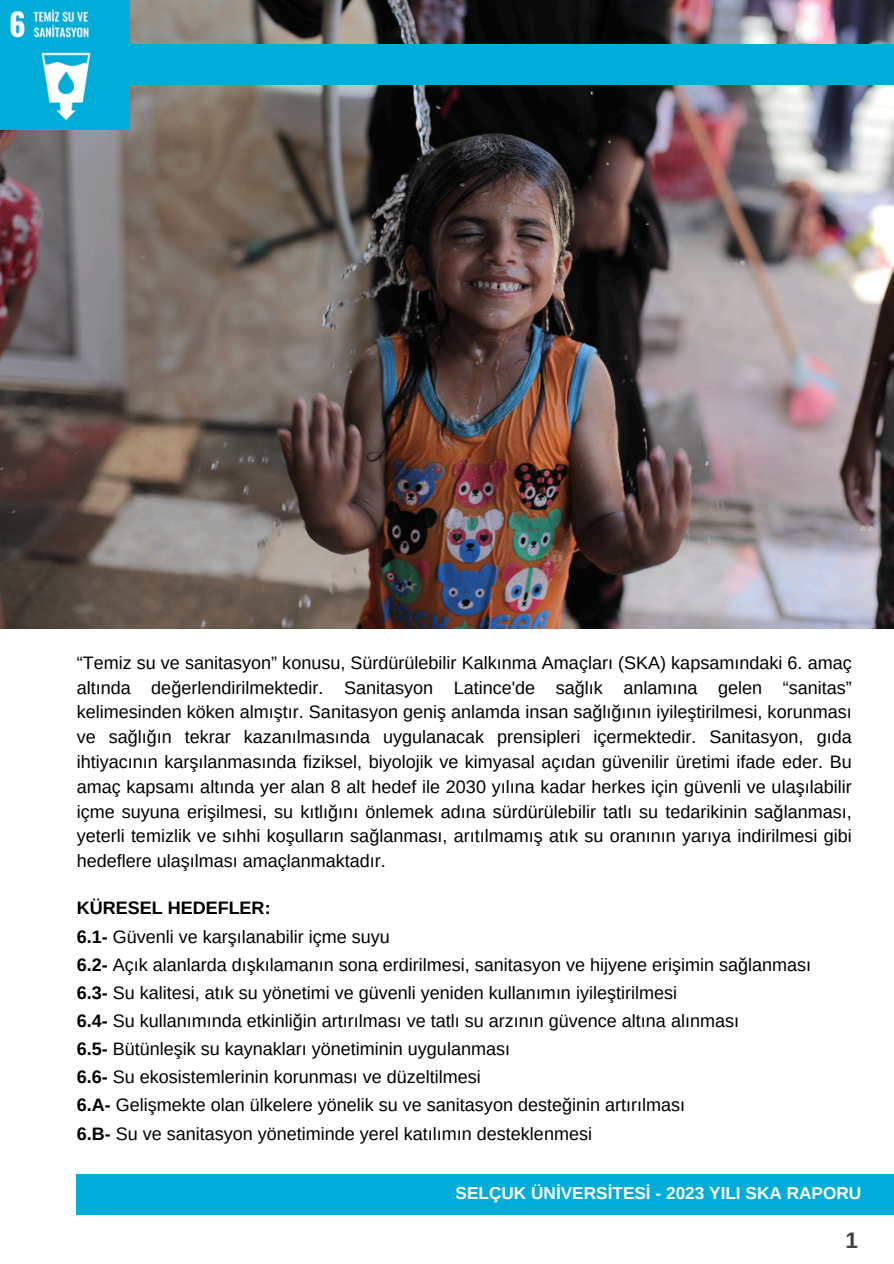
<style>
.page{position:relative;width:894px;height:1264px;background:#fff}
.page>*{position:absolute;margin:0;border:0;box-sizing:border-box;transform-origin:0 0}
.t1{font:700 22.5px "Arimo";color:#44423f}
.t2{font:18px/24.8px "Arimo";color:#000;text-align:justify}
.t3{font:700 18px "Arimo";color:#000}
.t4{font:700 17.25px "Arimo";color:#feffff}
.s1{font-weight:700}
</style>
<div class="page">
<div style="left:77px;top:1174px;width:816px;height:40px;background:#00add8"></div>
<img style="left:0;top:0;width:893px;height:628px">
<div style="left:110px;top:44px;width:783px;height:40px;background:#00add8"></div>
<img style="left:0;top:0;width:129px;height:129px">
<p class="t2" style="left:77px;top:650px;width:776px">“Temiz su ve sanitasyon” konusu, Sürdürülebilir Kalkınma Amaçları (SKA) kapsamındaki 6. amaç altında değerlendirilmektedir. Sanitasyon Latince'de sağlık anlamına gelen “sanitas” kelimesinden köken almıştır. Sanitasyon geniş anlamda insan sağlığının iyileştirilmesi, korunması ve sağlığın tekrar kazanılmasında uygulanacak prensipleri içermektedir. Sanitasyon, gıda ihtiyacının karşılanmasında fiziksel, biyolojik ve kimyasal açıdan güvenilir üretimi ifade eder. Bu amaç kapsamı altında yer alan 8 alt hedef ile 2030 yılına kadar herkes için güvenli ve ulaşılabilir içme suyuna erişilmesi, su kıtlığını önlemek adına sürdürülebilir tatlı su tedarikinin sağlanması, yeterli temizlik ve sıhhi koşulların sağlanması, arıtılmamış atık su oranının yarıya indirilmesi gibi hedeflere ulaşılması amaçlanmaktadır.</p>
<p class="t3" style="left:77px;top:898px;width:195px">KÜRESEL HEDEFLER:</p>
<p class="t2" style="left:77px;top:924px;width:314px"><span class="s1">6.1-</span> Güvenli ve karşılanabilir içme suyu</p>
<p class="t2" style="left:77px;top:952px;width:735px"><span class="s1">6.2-</span> Açık alanlarda dışkılamanın sona erdirilmesi, sanitasyon ve hijyene erişimin sağlanması</p>
<p class="t2" style="left:77px;top:980px;width:601px"><span class="s1">6.3-</span> Su kalitesi, atık su yönetimi ve güvenli yeniden kullanımın iyileştirilmesi</p>
<p class="t2" style="left:77px;top:1008px;width:663px"><span class="s1">6.4-</span> Su kullanımında etkinliğin artırılması ve tatlı su arzının güvence altına alınması</p>
<p class="t2" style="left:77px;top:1036px;width:435px"><span class="s1">6.5-</span> Bütünleşik su kaynakları yönetiminin uygulanması</p>
<p class="t2" style="left:77px;top:1064px;width:405px"><span class="s1">6.6-</span> Su ekosistemlerinin korunması ve düzeltilmesi</p>
<p class="t2" style="left:77px;top:1092px;width:609px"><span class="s1">6.A-</span> Gelişmekte olan ülkelere yönelik su ve sanitasyon desteğinin artırılması</p>
<h1 class="t2" style="left:77px;top:1120px;width:516px"><span class="s1">6.B-</span> Su ve sanitasyon yönetiminde yerel katılımın desteklenmesi</h1>
<p class="t4" style="left:455px;top:1182px;width:407px">SELÇUK ÜNİVERSİTESİ - 2023 YILI SKA RAPORU</p>
<p class="t1" style="left:845px;top:1227px;width:14px">1</p>
</div>
